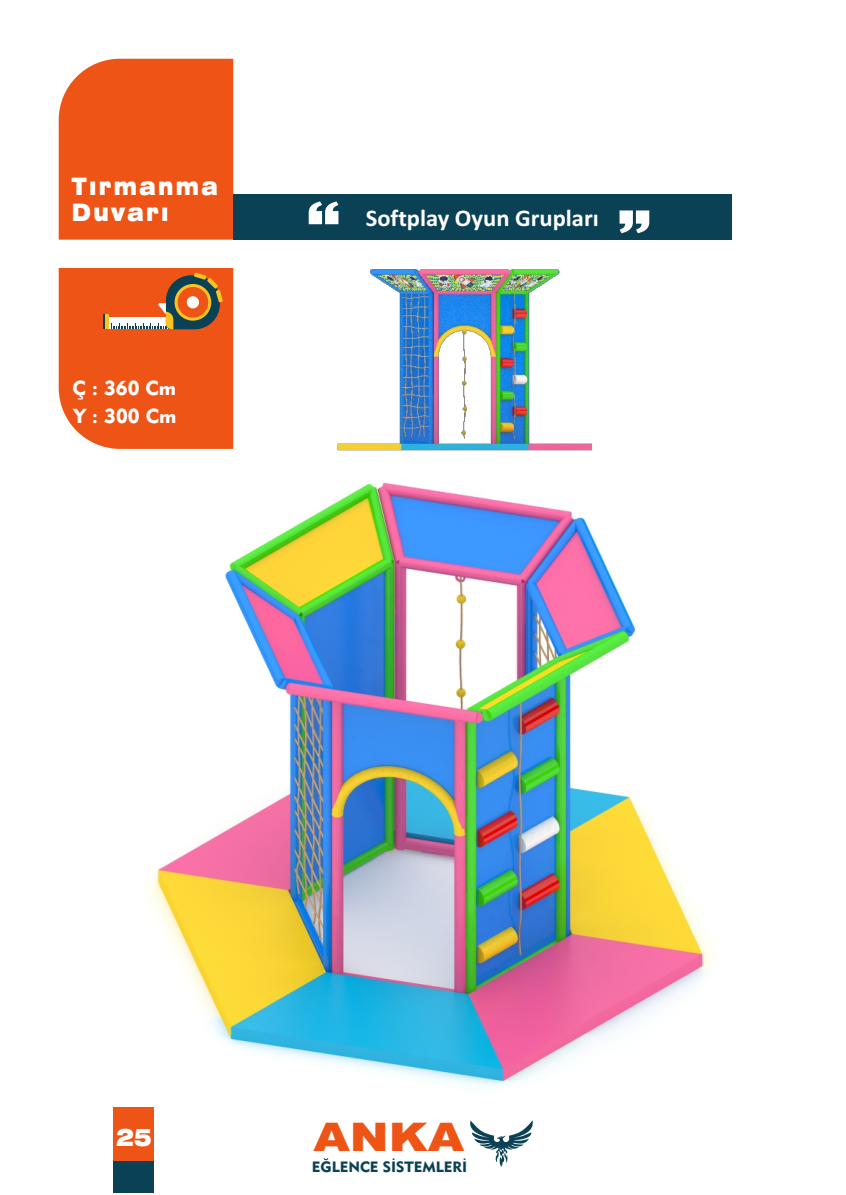
<style>
.page{position:relative;width:846px;height:1195px;background:#fff}
.page>*{position:absolute;margin:0;border:0;box-sizing:border-box;transform-origin:0 0}
.t1{font:900 39.4px "Arial";color:#ed5416;scale:1.19 1}
.t2{font:700 24px "Calibri";color:#fff}
.t3{font:900 expanded 24px/26.2px "Swiss 721 BT";letter-spacing:.125em;color:#fff;scale:.77 1}
.t4{font:900 expanded 24px "Swiss 721 BT";letter-spacing:.125em;color:#fff;scale:.76 1}
.t5{font:20px/27.6px "Geometric 415 BT Black A";color:#fff}
.t6{font:14.8px "Geometric 415 BT Black A";color:#0a4154}
</style>
<div class="page">
<img style="left:113px;top:406px;width:599px;height:743px">
<img style="left:329px;top:269px;width:271px;height:193px">
<div style="left:114px;top:1108px;width:40px;height:85px;background:#ed5416"></div>
<svg style="left:470px;top:1120px;width:63px;height:47px"></svg>
<div style="left:114px;top:1161px;width:40px;height:32px;background:#0a4154"></div>
<div style="left:59px;top:59px;width:174px;height:181px;background:#ed5416"></div>
<svg style="left:59px;top:268px;width:174px;height:181px;background:#e35d24"></svg>
<div style="left:233px;top:194px;width:499px;height:46px;background:#0a4154"></div>
<svg style="left:619px;top:210px;width:30px;height:23px"></svg>
<svg style="left:309px;top:201px;width:29px;height:23px"></svg>
<p class="t3" style="left:72px;top:175px;width:191px">Tırmanma<br>Duvarı</p>
<p class="t5" style="left:72px;top:376px;width:105px">Ç : 360 Cm<br>Y : 300 Cm</p>
<p class="t2" style="left:366px;top:207px;width:235px">Softplay Oyun Grupları</p>
<p class="t4" style="left:117px;top:1127px;width:48px">25</p>
<h1 class="t1" style="left:314px;top:1122px;width:128px">ANKA</h1>
<p class="t6" style="left:312px;top:1160px;width:157px">EĞLENCE SİSTEMLERİ</p>
</div>
